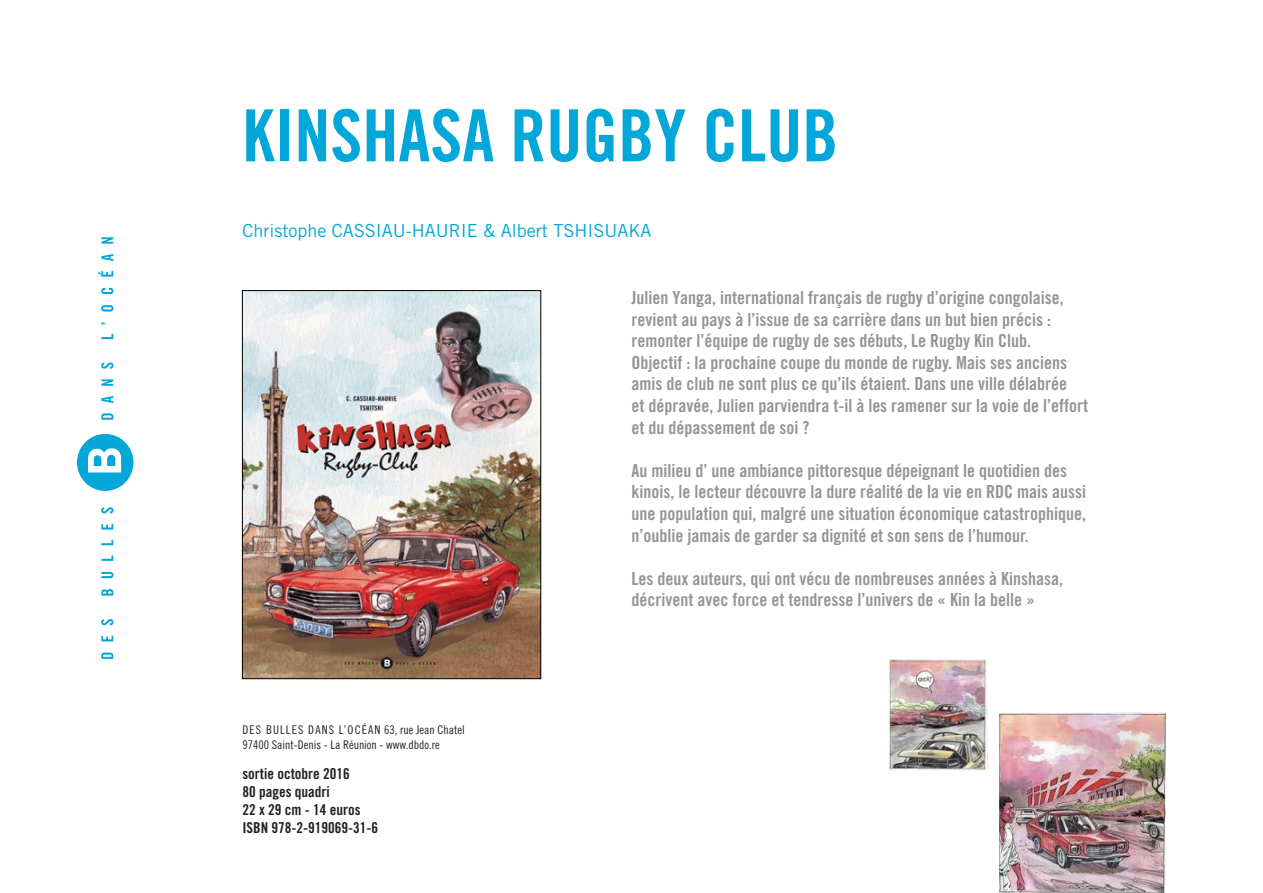
<style>
.page{position:relative;width:1263px;height:893px;background:#fff}
.page>*{position:absolute;margin:0;border:0;box-sizing:border-box;transform-origin:0 0}
.t1{font:72px "Trade Gothic Bold Cond Twenty";color:#00a7d8}
.t2{font:18px/21.6px "Trade Gothic Bold Cond Twenty";color:#939598}
.t3{font:18px "Trade Gothic";color:#00a7d8}
.t4{font:15px/18px "Trade Gothic Bold Cond Twenty";color:#231f20}
.t5{font:12px/14.4px "Trade Gothic Cond Eighteen";color:#231f20}
</style>
<div class="page">
<img style="left:244px;top:292px;width:295px;height:385px">
<div style="left:242px;top:290px;width:299px;height:389px;border:1px solid #000"></div>
<img style="left:999px;top:713px;width:167px;height:180px">
<div style="left:77px;top:434px;width:56px;height:57px;background:#00a7d8;border-radius:50%"></div>
<svg style="left:88px;top:448px;width:33px;height:24px"></svg>
<svg style="left:101px;top:652px;width:12px;height:7px"></svg>
<svg style="left:101px;top:636px;width:12px;height:5px"></svg>
<svg style="left:101px;top:619px;width:12px;height:6px"></svg>
<svg style="left:101px;top:589px;width:12px;height:7px"></svg>
<svg style="left:101px;top:572px;width:12px;height:6px"></svg>
<svg style="left:101px;top:556px;width:12px;height:5px"></svg>
<svg style="left:101px;top:540px;width:12px;height:5px"></svg>
<svg style="left:101px;top:524px;width:12px;height:6px"></svg>
<svg style="left:101px;top:507px;width:12px;height:7px"></svg>
<svg style="left:101px;top:413px;width:12px;height:7px"></svg>
<svg style="left:101px;top:396px;width:12px;height:7px"></svg>
<svg style="left:101px;top:379px;width:12px;height:7px"></svg>
<svg style="left:101px;top:362px;width:12px;height:7px"></svg>
<svg style="left:101px;top:334px;width:12px;height:5px"></svg>
<svg style="left:101px;top:305px;width:12px;height:6px"></svg>
<svg style="left:101px;top:288px;width:12px;height:6px"></svg>
<svg style="left:98px;top:271px;width:15px;height:6px"></svg>
<svg style="left:101px;top:254px;width:12px;height:7px"></svg>
<svg style="left:101px;top:237px;width:12px;height:7px"></svg>
<img style="left:889px;top:659px;width:98px;height:111px">
<h1 class="t1" style="left:242px;top:92px;width:597px">KINSHASA RUGBY CLUB</h1>
<p class="t3" style="left:242px;top:220px;width:410px">Christophe CASSIAU-HAURIE &amp; Albert TSHISUAKA</p>
<p class="t5" style="left:242px;top:723px;width:224px">DES BULLES DANS L’OCÉAN 63, rue Jean Chatel<br>97400 Saint-Denis - La Réunion - www.dbdo.re</p>
<p class="t4" style="left:242px;top:764px;width:137px">sortie octobre 2016<br>80 pages quadri<br>22 x 29 cm - 14 euros<br>ISBN 978-2-919069-31-6</p>
<p class="t2" style="left:631px;top:287px;width:458px">Julien Yanga, international français de rugby d’origine congolaise, revient au pays à l’issue de sa carrière dans un but bien précis : remonter l’équipe de rugby de ses débuts, Le Rugby Kin Club.<br>Objectif : la prochaine coupe du monde de rugby. Mais ses anciens amis de club ne sont plus ce qu’ils étaient. Dans une ville délabrée<br>et dépravée, Julien parviendra t-il à les ramener sur la voie de l’effort et du dépassement de soi ?</p>
<p class="t2" style="left:631px;top:459px;width:456px">Au milieu d’ une ambiance pittoresque dépeignant le quotidien des kinois, le lecteur découvre la dure réalité de la vie en RDC mais aussi une population qui, malgré une situation économique catastrophique, n’oublie jamais de garder sa dignité et son sens de l’humour.</p>
<p class="t2" style="left:631px;top:567px;width:433px">Les deux auteurs, qui ont vécu de nombreuses années à Kinshasa, décrivent avec force et tendresse l’univers de « Kin la belle »</p>
</div>
